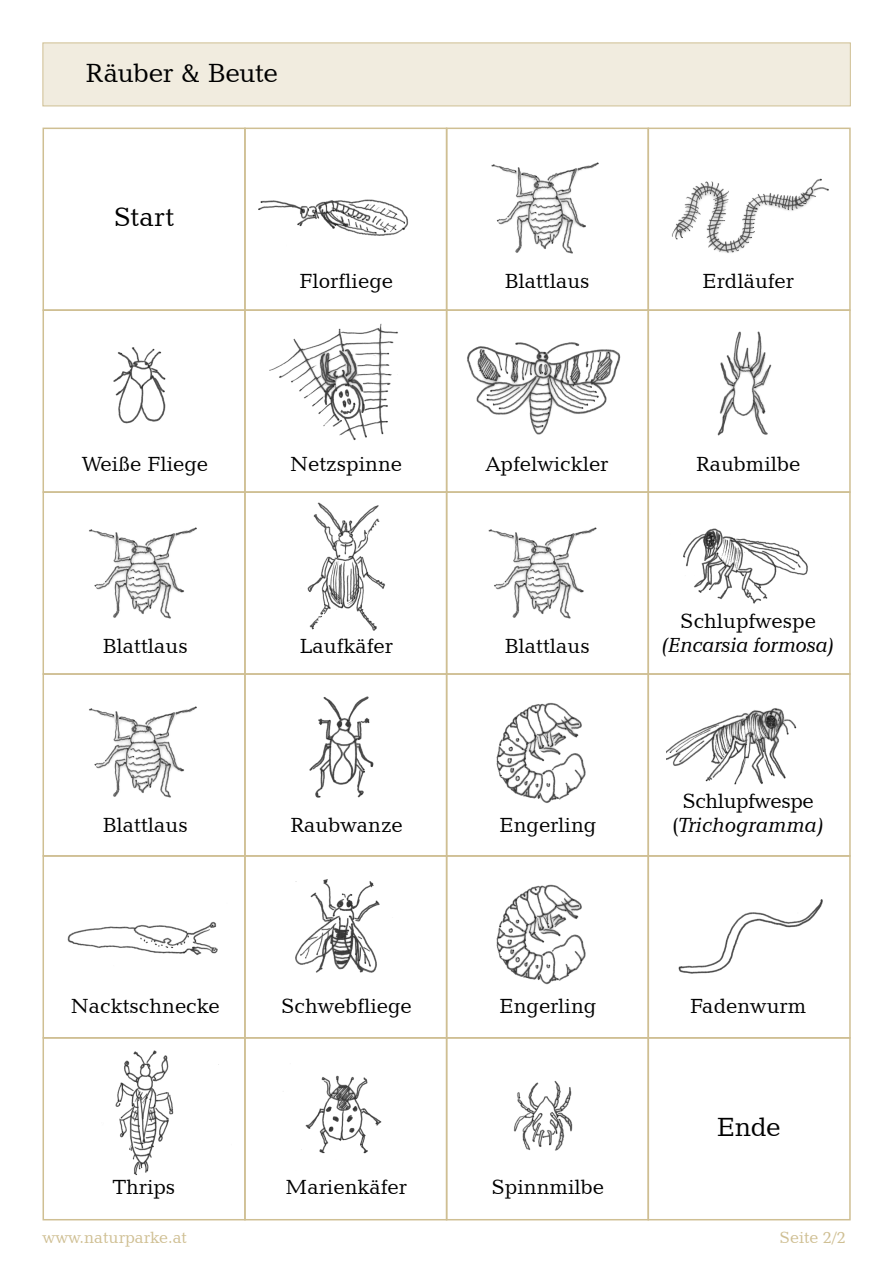
<style>
.page{position:relative;width:893px;height:1263px;background:#fff}
.page>*{position:absolute;margin:0;border:0;box-sizing:border-box;transform-origin:0 0}
.t1{font:27px "Candida BT";letter-spacing:-.015em;color:#000}
.t2{font:21px "Candida BT";color:#000}
.t3{font:21px/24px "Candida BT";letter-spacing:-.02em;color:#000;text-align:center}
.t4{font:italic 21px "Candida BT";letter-spacing:-.02em;color:#000}
.t5{font:16.5px "Candida BT";color:#cfbf93}
.s1{font-style:italic}
</style>
<div class="page">
<div style="left:43px;top:43px;width:808px;height:63px;background:#f1ecdf;border:1px solid #cfbf93"></div>
<div style="left:43px;top:128px;width:203px;height:183px;border:2px solid #cfbf93"></div>
<div style="left:244px;top:128px;width:203px;height:183px;border:2px solid #cfbf93"></div>
<div style="left:446px;top:128px;width:203px;height:183px;border:2px solid #cfbf93"></div>
<div style="left:647px;top:128px;width:204px;height:183px;border:2px solid #cfbf93"></div>
<div style="left:43px;top:309px;width:203px;height:184px;border:2px solid #cfbf93"></div>
<div style="left:244px;top:309px;width:203px;height:184px;border:2px solid #cfbf93"></div>
<div style="left:446px;top:309px;width:203px;height:184px;border:2px solid #cfbf93"></div>
<div style="left:647px;top:309px;width:204px;height:184px;border:2px solid #cfbf93"></div>
<div style="left:43px;top:491px;width:203px;height:184px;border:2px solid #cfbf93"></div>
<div style="left:244px;top:491px;width:203px;height:184px;border:2px solid #cfbf93"></div>
<div style="left:446px;top:491px;width:203px;height:184px;border:2px solid #cfbf93"></div>
<div style="left:647px;top:491px;width:204px;height:184px;border:2px solid #cfbf93"></div>
<div style="left:43px;top:673px;width:203px;height:184px;border:2px solid #cfbf93"></div>
<div style="left:244px;top:673px;width:203px;height:184px;border:2px solid #cfbf93"></div>
<div style="left:446px;top:673px;width:203px;height:184px;border:2px solid #cfbf93"></div>
<div style="left:647px;top:673px;width:204px;height:184px;border:2px solid #cfbf93"></div>
<div style="left:43px;top:855px;width:203px;height:183px;border:2px solid #cfbf93"></div>
<div style="left:244px;top:855px;width:203px;height:183px;border:2px solid #cfbf93"></div>
<div style="left:446px;top:855px;width:203px;height:183px;border:2px solid #cfbf93"></div>
<div style="left:647px;top:855px;width:204px;height:183px;border:2px solid #cfbf93"></div>
<div style="left:43px;top:1037px;width:203px;height:183px;border:2px solid #cfbf93"></div>
<div style="left:244px;top:1037px;width:203px;height:183px;border:2px solid #cfbf93"></div>
<div style="left:446px;top:1037px;width:203px;height:183px;border:2px solid #cfbf93"></div>
<div style="left:647px;top:1037px;width:204px;height:183px;border:2px solid #cfbf93"></div>
<img style="left:258px;top:199px;width:151px;height:37px">
<img style="left:113px;top:347px;width:53px;height:77px">
<img style="left:467px;top:342px;width:154px;height:92px">
<img style="left:717px;top:331px;width:55px;height:105px">
<img style="left:269px;top:323px;width:129px;height:118px">
<img style="left:491px;top:162px;width:108px;height:92px">
<img style="left:672px;top:178px;width:157px;height:75px">
<img style="left:89px;top:527px;width:108px;height:92px">
<img style="left:89px;top:706px;width:108px;height:92px">
<img style="left:67px;top:921px;width:151px;height:34px">
<img style="left:115px;top:1050px;width:104px;height:126px">
<img style="left:301px;top:1075px;width:81px;height:79px">
<img style="left:513px;top:1080px;width:60px;height:71px">
<img style="left:295px;top:879px;width:85px;height:94px">
<img style="left:309px;top:696px;width:65px;height:102px">
<img style="left:496px;top:702px;width:90px;height:101px">
<img style="left:496px;top:884px;width:90px;height:101px">
<img style="left:488px;top:527px;width:109px;height:92px">
<img style="left:683px;top:528px;width:125px;height:76px">
<img style="left:667px;top:708px;width:130px;height:77px">
<img style="left:307px;top:502px;width:78px;height:129px">
<img style="left:678px;top:899px;width:145px;height:75px">
<p class="t1" style="left:85px;top:56px;width:194px">Räuber &amp; Beute</p>
<p class="t1" style="left:114px;top:200px;width:62px">Start</p>
<p class="t2" style="left:299px;top:268px;width:95px">Florfliege</p>
<p class="t2" style="left:504px;top:268px;width:87px">Blattlaus</p>
<p class="t2" style="left:702px;top:268px;width:93px">Erdläufer</p>
<p class="t2" style="left:82px;top:451px;width:127px">Weiße Fliege</p>
<p class="t2" style="left:290px;top:451px;width:113px">Netzspinne</p>
<p class="t2" style="left:486px;top:451px;width:124px">Apfelwickler</p>
<p class="t2" style="left:696px;top:451px;width:106px">Raubmilbe</p>
<p class="t2" style="left:103px;top:632px;width:87px">Blattlaus</p>
<p class="t2" style="left:300px;top:632px;width:95px">Laufkäfer</p>
<p class="t2" style="left:505px;top:632px;width:87px">Blattlaus</p>
<p class="t2" style="left:680px;top:608px;width:137px">Schlupfwespe</p>
<p class="t4" style="left:661px;top:632px;width:175px">(Encarsia formosa)</p>
<p class="t2" style="left:103px;top:812px;width:87px">Blattlaus</p>
<p class="t2" style="left:290px;top:812px;width:114px">Raubwanze</p>
<p class="t2" style="left:499px;top:812px;width:99px">Engerling</p>
<p class="t3" style="left:672px;top:788px;width:154px">Schlupfwespe (<span class="s1">Trichogramma)</span></p>
<p class="t2" style="left:71px;top:993px;width:150px">Nacktschnecke</p>
<p class="t2" style="left:281px;top:993px;width:132px">Schwebfliege</p>
<p class="t2" style="left:499px;top:993px;width:99px">Engerling</p>
<p class="t2" style="left:690px;top:993px;width:118px">Fadenwurm</p>
<p class="t1" style="left:716px;top:1110px;width:66px">Ende</p>
<p class="t2" style="left:113px;top:1174px;width:64px">Thrips</p>
<p class="t2" style="left:285px;top:1174px;width:123px">Marienkäfer</p>
<p class="t2" style="left:491px;top:1174px;width:114px">Spinnmilbe</p>
<p class="t5" style="left:43px;top:1227px;width:146px">www.naturparke.at</p>
<p class="t5" style="left:780px;top:1227px;width:68px">Seite 2/2</p>
</div>
